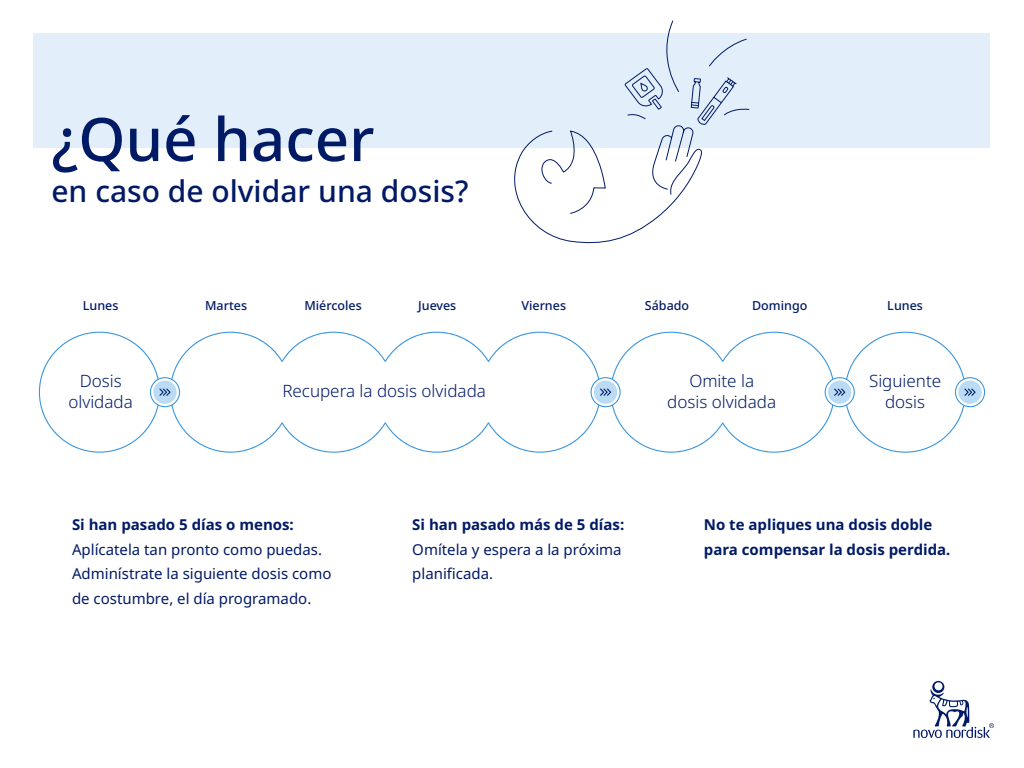
<style>
.page{position:relative;width:1024px;height:768px;background:#fff}
.page>*{position:absolute;margin:0;border:0;box-sizing:border-box;transform-origin:0 0}
.t1{font:500 60px "Apis";color:#001a66}
.t2{font:500 30px "Apis";color:#001a66}
.t3{font:300 17px/21px "Apis";color:#001a66;text-align:center}
.t4{font:15px/24.5px "Apis";color:#001a66}
.t5{font:700 15px/24.5px "Apis";color:#001a66}
.t6{font:500 12.5px "Apis";color:#001a66}
</style>
<div class="page">
<div style="left:34px;top:34px;width:956px;height:114px;background:#e2effa"></div>
<svg style="left:180px;top:332px;width:411px;height:121px"></svg>
<svg style="left:39px;top:332px;width:141px;height:121px"></svg>
<svg style="left:591px;top:332px;width:394px;height:121px"></svg>
<svg style="left:913px;top:681px;width:81px;height:57px"></svg>
<svg style="left:499px;top:20px;width:251px;height:224px"></svg>
<h1 class="t1" style="left:52px;top:97px;width:325px">¿Qué hacer</h1>
<h2 class="t2" style="left:52px;top:170px;width:418px">en caso de olvidar una dosis?</h2>
<p class="t6" style="left:83px;top:297px;width:37px">Lunes</p>
<p class="t6" style="left:205px;top:297px;width:43px">Martes</p>
<p class="t6" style="left:304px;top:297px;width:59px">Miércoles</p>
<p class="t6" style="left:418px;top:297px;width:40px">Jueves</p>
<p class="t6" style="left:521px;top:297px;width:46px">Viernes</p>
<p class="t6" style="left:645px;top:297px;width:46px">Sábado</p>
<p class="t6" style="left:752px;top:297px;width:57px">Domingo</p>
<p class="t6" style="left:887px;top:297px;width:37px">Lunes</p>
<p class="t3" style="left:667px;top:370px;width:110px">Omite la dosis olvidada</p>
<p class="t3" style="left:68px;top:370px;width:66px">Dosis olvidada</p>
<p class="t3" style="left:869px;top:370px;width:74px">Siguiente dosis</p>
<p class="t3" style="left:282px;top:381px;width:205px">Recupera la dosis olvidada</p>
<p class="t5" style="left:72px;top:513px;width:223px">Si han pasado 5 días o menos:</p>
<p class="t4" style="left:72px;top:537px;width:261px">Aplícatela tan pronto como puedas.<br>Adminístrate la siguiente dosis como de costumbre, el día programado.</p>
<p class="t5" style="left:412px;top:513px;width:213px">Si han pasado más de 5 días:</p>
<p class="t4" style="left:412px;top:537px;width:211px">Omítela y espera a la próxima planificada.</p>
<p class="t5" style="left:704px;top:513px;width:248px">No te apliques una dosis doble para compensar la dosis perdida.</p>
</div>
